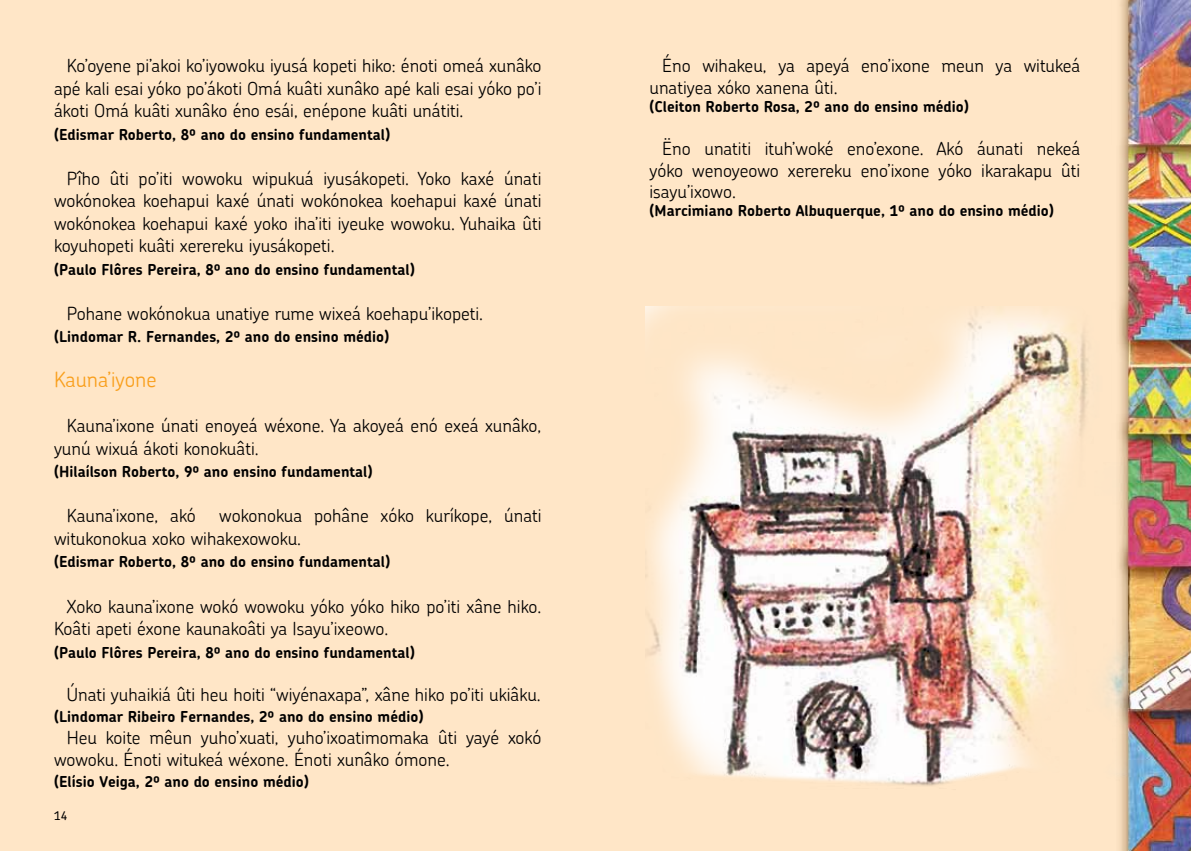
<style>
.page{position:relative;width:1191px;height:851px;background:#fff}
.page>*{position:absolute;margin:0;border:0;box-sizing:border-box;transform-origin:0 0}
.t1{font:300 21px "Chevin";color:#f99f1c}
.t2{font:300 18px/22.5px "Chevin";color:#000}
.t3{font:700 15px "Chevin";color:#000}
.t4{font:500 12px "Chevin";color:#000}
</style>
<div class="page">
<div style="left:0;top:0;width:1103px;height:850px;background:#ffe6c7"></div>
<img style="left:645px;top:306px;width:458px;height:508px">
<img style="left:1103px;top:0;width:88px;height:850px">
<p class="t2" style="left:54px;top:54px;width:489px;text-align:justify;text-indent:13px">Ko’oyene pi’akoi ko’iyowoku iyusá kopeti hiko: énoti omeá xunâko apé kali esai yóko po’ákoti Omá kuâti xunâko apé kali esai yóko po’i ákoti Omá kuâti xunâko éno esái, enépone kuâti unátiti.</p>
<p class="t3" style="left:54px;top:124px;width:338px">(Edismar Roberto, 8º ano do ensino fundamental)</p>
<p class="t2" style="left:54px;top:167px;width:489px;text-align:justify;text-indent:13px">Pîho ûti po’iti wowoku wipukuá iyusákopeti. Yoko kaxé únati wokónokea koehapui kaxé únati wokónokea koehapui kaxé únati wokónokea koehapui kaxé yoko iha’iti iyeuke wowoku. Yuhaika ûti koyuhopeti kuâti xerereku iyusákopeti.</p>
<p class="t3" style="left:54px;top:259px;width:362px">(Paulo Flôres Pereira, 8º ano do ensino fundamental)</p>
<p class="t2" style="left:67px;top:302px;width:418px">Pohane wokónokua unatiye rume wixeá koehapu’ikopeti.</p>
<p class="t3" style="left:54px;top:327px;width:337px">(Lindomar R. Fernandes, 2º ano do ensino médio)</p>
<p class="t1" style="left:54px;top:366px;width:104px">Kauna’iyone</p>
<p class="t2" style="left:54px;top:414px;width:489px;text-indent:13px">Kauna’ixone únati enoyeá wéxone. Ya akoyeá enó exeá xunâko, yunú wixuá ákoti konokuâti.</p>
<p class="t3" style="left:54px;top:462px;width:320px">(Hilaílson Roberto, 9º ano ensino fundamental)</p>
<p class="t2" style="left:67px;top:504px;width:130px">Kauna’ixone, akó</p>
<p class="t2" style="left:54px;top:504px;width:489px;text-indent:165px">wokonokua pohâne xóko kuríkope, únati witukonokua xoko wihakexowoku.</p>
<p class="t3" style="left:54px;top:552px;width:338px">(Edismar Roberto, 8º ano do ensino fundamental)</p>
<p class="t2" style="left:54px;top:594px;width:489px;text-indent:13px">Xoko kauna’ixone wokó wowoku yóko yóko hiko po’iti xâne hiko.<br>Koâti apeti éxone kaunakoâti ya Isayu’ixeowo.</p>
<p class="t3" style="left:54px;top:642px;width:362px">(Paulo Flôres Pereira, 8º ano do ensino fundamental)</p>
<p class="t2" style="left:67px;top:682px;width:476px">Únati yuhaikiá ûti heu hoiti “wiyénaxapa”, xâne hiko po’iti ukiâku.</p>
<p class="t3" style="left:54px;top:707px;width:371px">(Lindomar Ribeiro Fernandes, 2º ano do ensino médio)</p>
<p class="t2" style="left:54px;top:726px;width:489px;line-height:21.6px;text-indent:13px">Heu koite mêun yuho’xuati, yuho’ixoatimomaka ûti yayé xokó wowoku. Énoti witukeá wéxone. Énoti xunâko ómone.</p>
<p class="t3" style="left:54px;top:771px;width:256px">(Elísio Veiga, 2º ano do ensino médio)</p>
<p class="t4" style="left:54px;top:807px;width:15px">14</p>
<p class="t2" style="left:649px;top:55px;width:432px;line-height:21.6px;text-indent:13px">Éno wihakeu, ya apeyá eno’ixone meun ya witukeá unatiyea xóko xanena ûti.</p>
<p class="t3" style="left:649px;top:96px;width:321px">(Cleiton Roberto Rosa, 2º ano do ensino médio)</p>
<p class="t2" style="left:649px;top:137px;width:432px;line-height:21.6px;text-align:justify;text-indent:13px">Ëno unatiti ituh’woké eno’exone. Akó áunati nekeá yóko wenoyeowo xerereku eno’ixone yóko ikarakapu ûti isayu’ixowo.</p>
<p class="t3" style="left:649px;top:201px;width:406px">(Marcimiano Roberto Albuquerque, 1º ano do ensino médio)</p>
</div>
